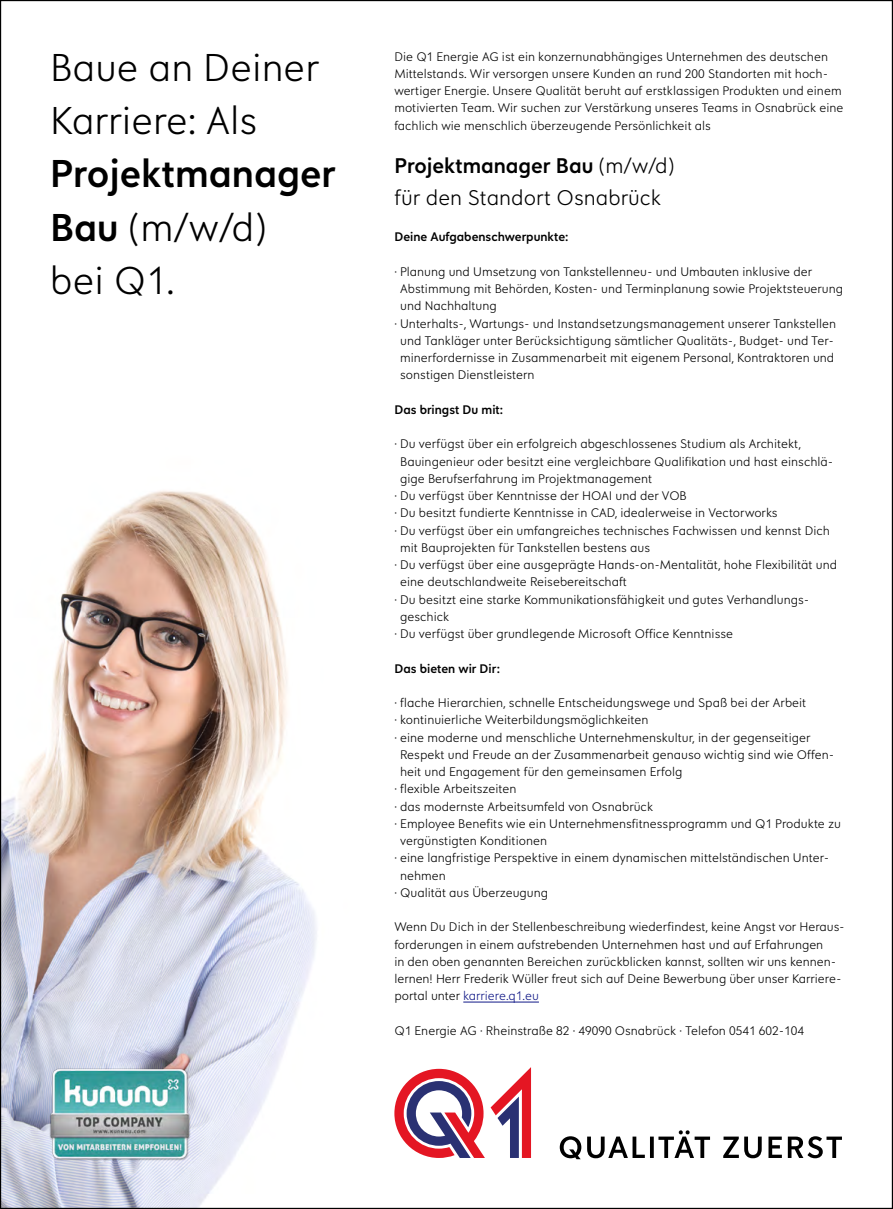
<style>
.page{position:relative;width:893px;height:1209px;background:#fff}
.page>*{position:absolute;margin:0;border:0;box-sizing:border-box;transform-origin:0 0}
.t1{font:39.75px/53.2px "Qualitaet Leicht";color:#000}
.t2{font:21.75px "Qualitaet Halbfett";color:#000}
.t3{font:21.75px "Qualitaet Leicht";color:#000}
.t4{font:12.75px/17.2px "Qualitaet Leicht";color:#000}
.t5{font:12.75px "Qualitaet Halbfett";color:#000}
.s1{font-family:"Qualitaet Halbfett"}
.s2{font-family:"Qualitaet Leicht"}
.s3{color:#111987}
</style>
<div class="page">
<img style="left:2px;top:490px;width:315px;height:717px">
<hr style="left:463px;top:1002px;width:76px;height:1px;background:#111987">
<svg style="left:560px;top:1130px;width:282px;height:29px"></svg>
<svg style="left:491px;top:1067px;width:40px;height:91px"></svg>
<svg style="left:394px;top:1069px;width:91px;height:89px"></svg>
<img style="left:34px;top:1058px;width:159px;height:109px">
<p class="t1" style="left:50px;top:38px;width:287px">Baue an Deiner<br>Karriere: Als<br><span class="s1">Projektmanager<br>Bau</span> (m/w/d)<br>bei Q1.</p>
<p class="t4" style="left:394px;top:47px;width:435px">Die Q1 Energie AG ist ein konzernunabhängiges Unternehmen des deutschen</p>
<p class="t4" style="left:394px;top:64px;width:449px">Mittelstands. Wir versorgen unsere Kunden an rund 200 Standorten mit hoch&shy;wertiger Energie. Unsere Qualität beruht auf erstklassigen Produkten und einem</p>
<p class="t4" style="left:394px;top:98px;width:451px">motivierten Team. Wir suchen zur Verstärkung unseres Teams in Osnabrück eine</p>
<p class="t4" style="left:394px;top:116px;width:318px">fachlich wie menschlich überzeugende Persönlichkeit als</p>
<p class="t2" style="left:394px;top:149px;width:281px">Projektmanager Bau <span class="s2">(m/w/d)</span></p>
<p class="t3" style="left:394px;top:182px;width:268px">für den Standort Osnabrück</p>
<p class="t5" style="left:394px;top:227px;width:176px">Deine Aufgabenschwerpunkte:</p>
<p class="t4" style="left:400px;top:262px;width:444px;text-indent:-6px">· Planung und Umsetzung von Tankstellenneu- und Umbauten inklusive der<br>Abstimmung mit Behörden, Kosten- und Terminplanung sowie Projektsteuerung und Nachhaltung</p>
<p class="t4" style="left:400px;top:314px;width:437px;text-indent:-6px">· Unterhalts-, Wartungs- und Instandsetzungsmanagement unserer Tankstellen und Tankläger unter Berücksichtigung sämtlicher Qualitäts-, Budget- und Ter&shy;minerfordernisse in Zusammenarbeit mit eigenem Personal, Kontraktoren und sonstigen Dienstleistern</p>
<p class="t5" style="left:394px;top:400px;width:110px">Das bringst Du mit:</p>
<p class="t4" style="left:400px;top:434px;width:435px;text-indent:-6px">· Du verfügst über ein erfolgreich abgeschlossenes Studium als Architekt,<br>Bauingenieur oder besitzt eine vergleichbare Qualifikation und hast einschlä&shy;gige Berufserfahrung im Projektmanagement</p>
<p class="t4" style="left:394px;top:486px;width:294px">· Du verfügst über Kenntnisse der HOAI und der VOB</p>
<p class="t4" style="left:394px;top:503px;width:385px">· Du besitzt fundierte Kenntnisse in CAD, idealerweise in Vectorworks</p>
<p class="t4" style="left:400px;top:521px;width:431px;text-indent:-6px">· Du verfügst über ein umfangreiches technisches Fachwissen und kennst Dich mit Bauprojekten für Tankstellen bestens aus</p>
<p class="t4" style="left:400px;top:555px;width:438px;text-indent:-6px">· Du verfügst über eine ausgeprägte Hands-on-Mentalität, hohe Flexibilität und eine deutschlandweite Reisebereitschaft</p>
<p class="t4" style="left:400px;top:590px;width:410px;text-indent:-6px">· Du besitzt eine starke Kommunikationsfähigkeit und gutes Verhandlungs&shy;geschick</p>
<p class="t4" style="left:394px;top:624px;width:340px">· Du verfügst über grundlegende Microsoft Office Kenntnisse</p>
<p class="t5" style="left:394px;top:659px;width:107px">Das bieten wir Dir:</p>
<p class="t4" style="left:394px;top:693px;width:413px">· flache Hierarchien, schnelle Entscheidungswege und Spaß bei der Arbeit</p>
<p class="t4" style="left:394px;top:710px;width:256px">· kontinuierliche Weiterbildungsmöglichkeiten</p>
<p class="t4" style="left:400px;top:728px;width:436px;text-indent:-6px">· eine moderne und menschliche Unternehmenskultur, in der gegenseitiger<br>Respekt und Freude an der Zusammenarbeit genauso wichtig sind wie Offen&shy;heit und Engagement für den gemeinsamen Erfolg</p>
<p class="t4" style="left:394px;top:779px;width:123px">· flexible Arbeitszeiten</p>
<p class="t4" style="left:394px;top:797px;width:260px">· das modernste Arbeitsumfeld von Osnabrück</p>
<p class="t4" style="left:400px;top:814px;width:442px;text-indent:-6px">· Employee Benefits wie ein Unternehmensfitnessprogramm und Q1 Produkte zu vergünstigten Konditionen</p>
<p class="t4" style="left:400px;top:848px;width:431px;text-indent:-6px">· eine langfristige Perspektive in einem dynamischen mittelständischen Unter&shy;nehmen</p>
<p class="t4" style="left:394px;top:883px;width:155px">· Qualität aus Überzeugung</p>
<p class="t4" style="left:394px;top:917px;width:452px">Wenn Du Dich in der Stellenbeschreibung wiederfindest, keine Angst vor Heraus&shy;forderungen in einem aufstrebenden Unternehmen hast und auf Erfahrungen</p>
<p class="t4" style="left:394px;top:952px;width:449px">in den oben genannten Bereichen zurückblicken kannst, sollten wir uns kennen&shy;lernen! Herr Frederik Wüller freut sich auf Deine Bewerbung über unser Karriere&shy;portal unter <span class="s3">karriere.q1.eu</span></p>
<p class="t4" style="left:394px;top:1021px;width:411px">Q1 Energie AG · Rheinstraße 82 · 49090 Osnabrück · Telefon 0541 602-104</p>
</div>
